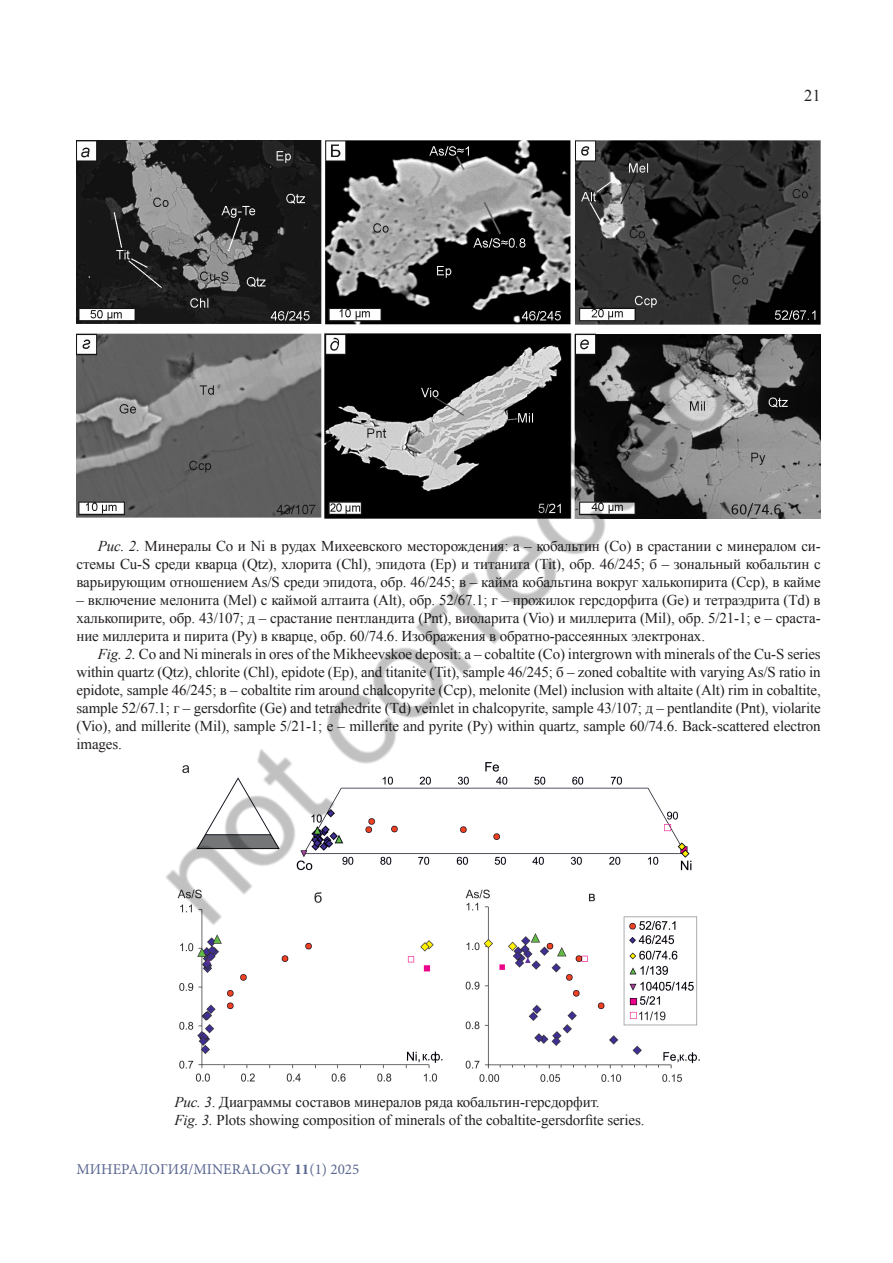
<style>
.page{position:relative;width:893px;height:1263px;background:#fff}
.page>*{position:absolute;margin:0;border:0;box-sizing:border-box;transform-origin:0 0}
.t1{font:16.5px "Times New Roman";color:#231f20}
.t2{font:15px/18px "Times New Roman";letter-spacing:-.01em;color:#231f20;text-align:justify}
.t3{font:15px "Minion Pro";color:#596690}
.s1{font-style:italic}
.s2{font-weight:700}
</style>
<div class="page">
<img style="left:77px;top:140px;width:744px;height:378px">
<img style="left:179px;top:950px;width:521px;height:132px">
<img style="left:126px;top:312px;width:638px;height:638px">
<p class="t1" style="left:804px;top:84px;width:18px">21</p>
<p class="t2" style="left:77px;top:536px;width:746px;text-indent:21px"><span class="s1">Рис. 2.</span> Минералы Co и Ni в рудах Михеевского месторождения: а – кобальтин (Co) в срастании с минералом си&shy;стемы Cu-S среди кварца (Qtz), хлорита (Chl), эпидота (Ep) и титанита (Tit), обр. 46/245; б – зональный кобальтин с варьирующим отношением As/S среди эпидота, обр. 46/245; в – кайма кобальтина вокруг халькопирита (Ccp), в кайме</p>
<p class="t2" style="left:77px;top:590px;width:746px">– включение мелонита (Mel) с каймой алтаита (Alt), обр. 52/67.1; г – прожилок герсдорфита (Ge) и тетраэдрита (Td) в халькопирите, обр. 43/107; д – срастание пентландита (Pnt), виоларита (Vio) и миллерита (Mil), обр. 5/21-1; е – сраста&shy;ние миллерита и пирита (Py) в кварце, обр. 60/74.6. Изображения в обратно-рассеянных электронах.</p>
<p class="t2" style="left:77px;top:644px;width:746px;text-indent:21px"><span class="s1">Fig. 2.</span> Co and Ni minerals in ores of the Mikheevskoe deposit: а – cobaltite (Co) intergrown with minerals of the Cu-S series within quartz (Qtz), chlorite (Chl), epidote (Ep), and titanite (Tit), sample 46/245; б – zoned cobaltite with varying As/S ratio in epidote, sample 46/245; в – cobaltite rim around chalcopyrite (Ccp), melonite (Mel) inclusion with altaite (Alt) rim in cobaltite, sample 52/67.1; г – gersdorfite (Ge) and tetrahedrite (Td) veinlet in chalcopyrite, sample 43/107; д – pentlandite (Pnt), violarite (Vio), and millerite (Mil), sample 5/21-1; е – millerite and pyrite (Py) within quartz, sample 60/74.6. Back-scattered electron images.</p>
<p class="t2" style="left:174px;top:1093px;width:472px"><span class="s1">Рис. 3</span>. Диаграммы составов минералов ряда кобальтин-герсдорфит.<br><span class="s1">Fig. 3.</span> Plots showing composition of minerals of the cobaltite-gersdorfite series.</p>
<p class="t3" style="left:77px;top:1159px;width:284px">МИНЕРАЛОГИЯ/MINERALOGY <span class="s2">11</span>(1) 2025</p>
</div>
